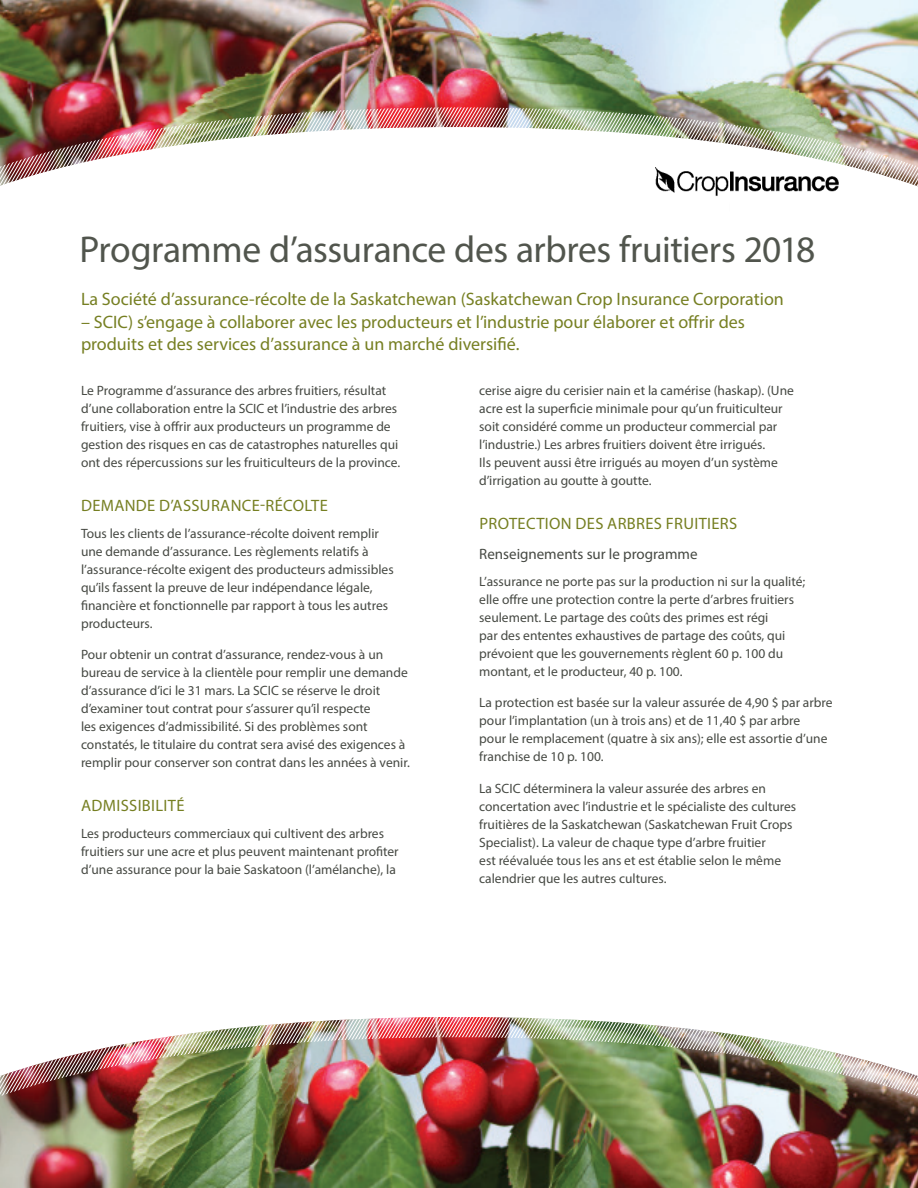
<style>
.page{position:relative;width:918px;height:1188px;background:#fff}
.page>*{position:absolute;margin:0;border:0;box-sizing:border-box;transform-origin:0 0}
.t1{font:37.5px "Myriad Pro";letter-spacing:-.015em;color:#51554d}
.Intro{font:18px/22.5px "Myriad Pro";color:#767f22}
.Heading{font:16.5px "Myriad Pro";letter-spacing:.02em;color:#767f22}
.Subhead{font:15px "Myriad Pro";color:#464943}
.Body{font:13.5px/18px "Myriad Pro";color:#464943}
</style>
<div class="page">
<img style="left:0;top:1096px;width:918px;height:92px">
<img style="left:0;top:1017px;width:492px;height:79px">
<img style="left:492px;top:1017px;width:426px;height:79px">
<img style="left:657px;top:187px;width:181px;height:9px">
<img style="left:0;top:0;width:918px;height:107px">
<div style="left:728px;top:193px;width:152px;height:30px;background:#fff"></div>
<img style="left:0;top:107px;width:492px;height:79px">
<img style="left:492px;top:107px;width:426px;height:80px">
<p class="t1" style="left:80px;top:226px;width:737px">Programme d’assurance des arbres fruitiers 2018</p>
<p class="Intro" style="left:81px;top:288px;width:704px">La Société d’assurance-récolte de la Saskatchewan (Saskatchewan Crop Insurance Corporation</p>
<p class="Intro" style="left:81px;top:310px;width:665px">– SCIC) s’engage à collaborer avec les producteurs et l’industrie pour élaborer et offrir des produits et des services d’assurance à un marché diversifié.</p>
<p class="Body" style="left:81px;top:382px;width:321px">Le Programme d’assurance des arbres fruitiers, résultat d’une collaboration entre la SCIC et l’industrie des arbres fruitiers, vise à offrir aux producteurs un programme de gestion des risques en cas de catastrophes naturelles qui ont des répercussions sur les fruiticulteurs de la province.</p>
<p class="Heading" style="left:81px;top:495px;width:248px">DEMANDE D’ASSURANCE-RÉCOLTE</p>
<p class="Body" style="left:81px;top:524px;width:314px">Tous les clients de l’assurance-récolte doivent remplir une demande d’assurance. Les règlements relatifs à l’assurance-récolte exigent des producteurs admissibles qu’ils fassent la preuve de leur indépendance légale, financière et fonctionnelle par rapport à tous les autres producteurs.</p>
<p class="Body" style="left:81px;top:646px;width:330px">Pour obtenir un contrat d’assurance, rendez-vous à un bureau de service à la clientèle pour remplir une demande d’assurance d’ici le 31 mars. La SCIC se réserve le droit d’examiner tout contrat pour s’assurer qu’il respecte<br>les exigences d’admissibilité. Si des problèmes sont constatés, le titulaire du contrat sera avisé des exigences à remplir pour conserver son contrat dans les années à venir.</p>
<p class="Heading" style="left:81px;top:795px;width:105px">ADMISSIBILITÉ</p>
<p class="Body" style="left:81px;top:824px;width:319px">Les producteurs commerciaux qui cultivent des arbres fruitiers sur une acre et plus peuvent maintenant profiter d’une assurance pour la baie Saskatoon (l’amélanche), la</p>
<p class="Body" style="left:479px;top:382px;width:316px">cerise aigre du cerisier nain et la camérise (haskap). (Une acre est la superficie minimale pour qu’un fruiticulteur soit considéré comme un producteur commercial par l’industrie.) Les arbres fruitiers doivent être irrigués.<br>Ils peuvent aussi être irrigués au moyen d’un système d’irrigation au goutte à goutte.</p>
<p class="Heading" style="left:479px;top:513px;width:259px">PROTECTION DES ARBRES FRUITIERS</p>
<p class="Subhead" style="left:479px;top:545px;width:220px">Renseignements sur le programme</p>
<p class="Body" style="left:479px;top:572px;width:328px">L’assurance ne porte pas sur la production ni sur la qualité; elle offre une protection contre la perte d’arbres fruitiers seulement. Le partage des coûts des primes est régi<br>par des ententes exhaustives de partage des coûts, qui prévoient que les gouvernements règlent 60 p. 100 du montant, et le producteur, 40 p. 100.</p>
<p class="Body" style="left:479px;top:694px;width:355px">La protection est basée sur la valeur assurée de 4,90 $ par arbre pour l’implantation (un à trois ans) et de 11,40 $ par arbre<br>pour le remplacement (quatre à six ans); elle est assortie d’une franchise de 10 p. 100.</p>
<p class="Body" style="left:479px;top:779px;width:319px">La SCIC déterminera la valeur assurée des arbres en concertation avec l’industrie et le spécialiste des cultures fruitières de la Saskatchewan (Saskatchewan Fruit Crops Specialist). La valeur de chaque type d’arbre fruitier<br>est réévaluée tous les ans et est établie selon le même calendrier que les autres cultures.</p>
</div>
